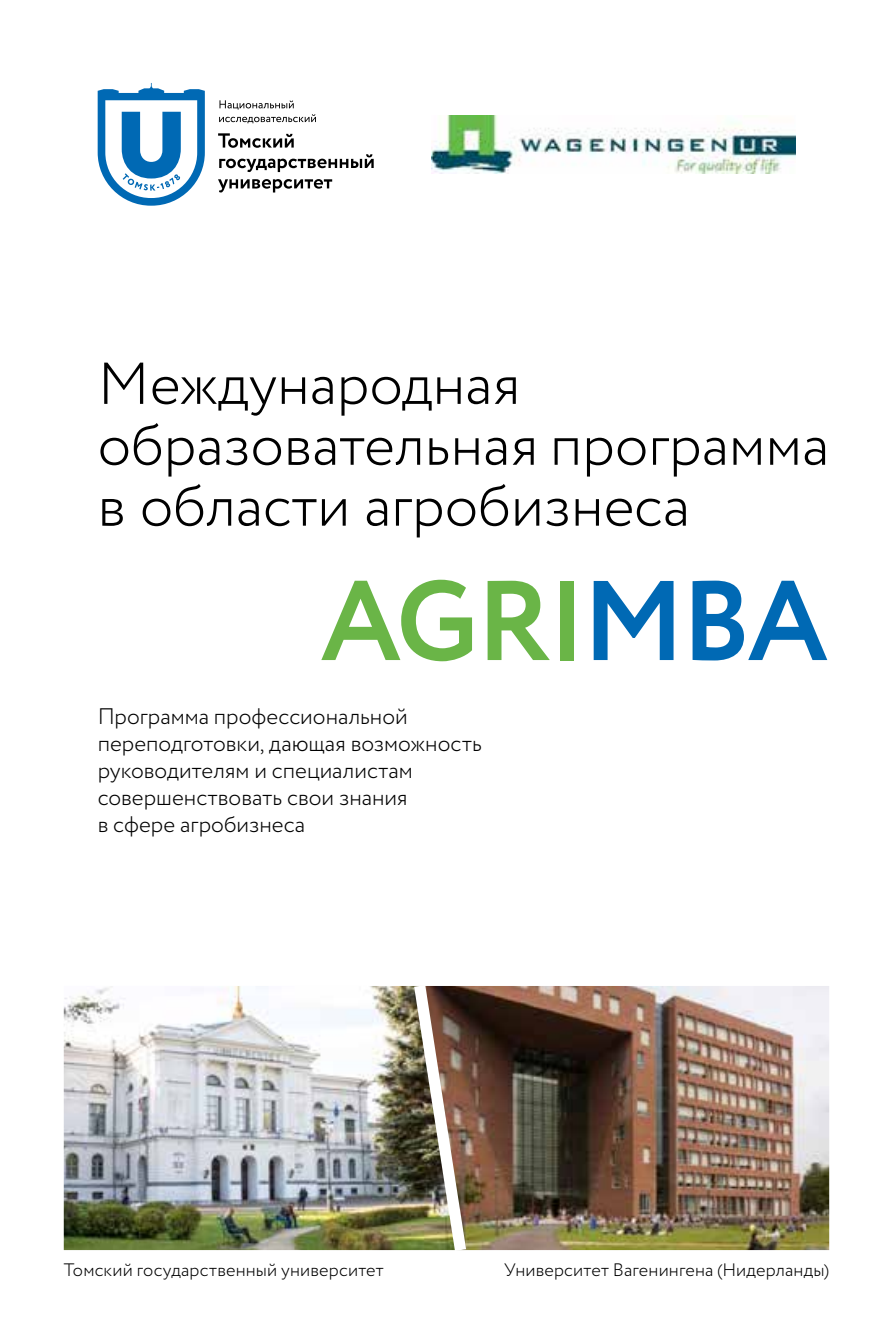
<style>
.page{position:relative;width:893px;height:1340px;background:#fff}
.page>*{position:absolute;margin:0;border:0;box-sizing:border-box;transform-origin:0 0}
.t1{font:700 112.95px "Circe";letter-spacing:-.03em;color:#6ab547}
.t2{font:300 58.95px/61px "Circe";color:#000}
.t3{font:300 22.5px/27px "Circe";color:#000}
.t4{font:300 18px "Circe";letter-spacing:.01em;color:#000}
.s1{color:#0069b4}
</style>
<div class="page">
<img style="left:431px;top:115px;width:364px;height:59px">
<svg style="left:218px;top:133px;width:76px;height:15px"></svg>
<svg style="left:219px;top:154px;width:155px;height:18px"></svg>
<svg style="left:218px;top:179px;width:114px;height:13px"></svg>
<svg style="left:219px;top:100px;width:97px;height:23px"></svg>
<svg style="left:98px;top:83px;width:107px;height:123px"></svg>
<img style="left:64px;top:986px;width:343px;height:263px">
<img style="left:473px;top:986px;width:356px;height:263px">
<img style="left:407px;top:986px;width:66px;height:265px">
<h2 class="t2" style="left:98px;top:355px;width:733px">Международная образовательная программа в области агробизнеса</h2>
<h1 class="t1" style="left:321px;top:545px;width:509px">AGRI<span class="s1">MBA</span></h1>
<p class="t3" style="left:98px;top:703px;width:386px">Программа профессиональной переподготовки, дающая возможность руководителям и специалистам совершенствовать свои знания<br>в сфере агробизнеса</p>
<p class="t4" style="left:64px;top:1258px;width:321px">Томский государственный университет</p>
<p class="t4" style="left:504px;top:1258px;width:326px">Университет Вагенингена (Нидерланды)</p>
</div>
